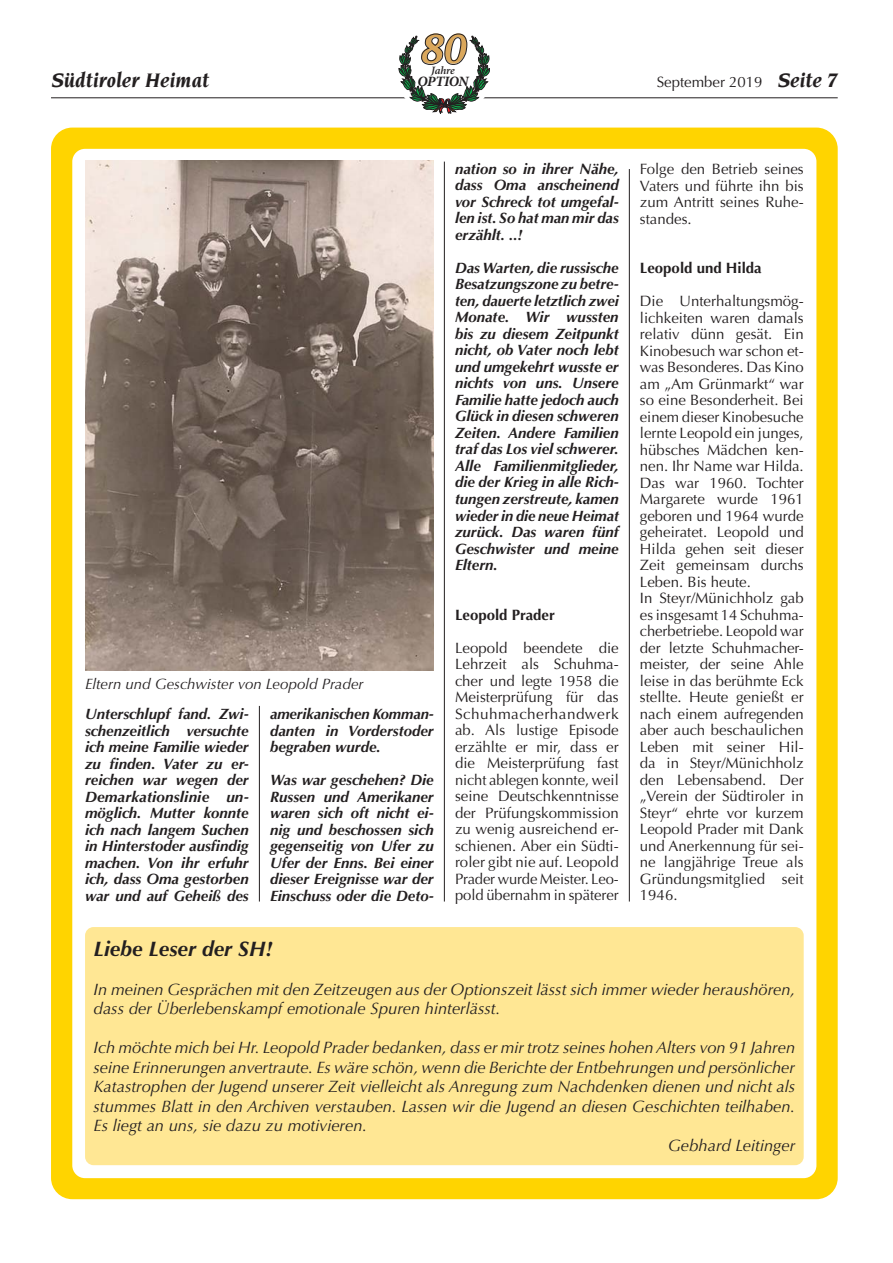
<style>
.page{position:relative;width:893px;height:1263px;background:#fff}
.page>*{position:absolute;margin:0;border:0;box-sizing:border-box;transform-origin:0 0}
.t1{font:italic 700 45px "Neuvarese";color:#daa75b}
.t2{font:italic 700 21px "Neuvarese";color:#231f20}
.t3{font:italic 700 21px "Optima";color:#231f20}
.t4{font:italic 16.5px/19.5px "Optima";color:#231f20}
.t5{font:15px/16.5px "Optima";color:#231f20;text-align:justify}
.t6{font:italic 700 15px/16.5px "Optima";color:#231f20;text-align:justify}
.t7{font:italic 15px "Optima";color:#231f20}
.t8{font:700 15px "Optima";color:#231f20}
.t9{font:italic 700 14.25px "Minion Pro";letter-spacing:-.035em;color:#231f20}
.t10{font:italic 600 11.25px "Minion Pro";letter-spacing:-.015em;color:#231f20}
.s1{font-family:"Neuvarese";font-weight:700;font-style:italic;font-size:21px}
</style>
<div class="page">
<hr style="left:51px;top:98px;width:787px;height:1px;background:#231f20">
<svg style="left:399px;top:34px;width:91px;height:80px"></svg>
<div style="left:51px;top:128px;width:787px;height:1071px;background:#ffd400;border-radius:21px"></div>
<div style="left:72px;top:149px;width:744px;height:1029px;background:#fff;border-radius:13px"></div>
<div style="left:85px;top:927px;width:719px;height:238px;background:#ffe794;border-radius:9px"></div>
<hr style="left:629px;top:169px;width:1px;height:732px;background:#231f20">
<hr style="left:444px;top:162px;width:1px;height:739px;background:#231f20">
<img style="left:85px;top:161px;width:349px;height:510px">
<hr style="left:259px;top:706px;width:1px;height:195px;background:#231f20">
<h1 class="t1" style="left:418px;top:27px;width:51px">80</h1>
<p class="t10" style="left:431px;top:63px;width:25px">Jahre</p>
<p class="t9" style="left:418px;top:73px;width:52px">OPTION</p>
<h2 class="t2" style="left:51px;top:70px;width:160px">Südtiroler Heimat</h2>
<p class="t5" style="left:657px;top:73px;width:182px">September 2019 <span class="s1">Seite 7</span></p>
<p class="t6" style="left:455px;top:161px;width:165px">nation so in ihrer Nähe, dass Oma anscheinend vor Schreck tot umgefal&shy;len ist. So hat man mir das erzählt. ..!</p>
<p class="t6" style="left:455px;top:260px;width:165px">Das Warten, die russische Besatzungszone zu betre&shy;ten, dauerte letztlich zwei Monate. Wir wussten bis zu diesem Zeitpunkt nicht, ob Vater noch lebt und umgekehrt wusste er nichts von uns. Unsere Familie hatte jedoch auch Glück in diesen schweren Zeiten. Andere Familien traf das Los viel schwerer.<br>Alle Familienmitglieder, die der Krieg in alle Rich&shy;tungen zerstreute, kamen wieder in die neue Heimat zurück. Das waren fünf Geschwister und meine Eltern.</p>
<p class="t8" style="left:455px;top:606px;width:101px">Leopold Prader</p>
<p class="t5" style="left:455px;top:639px;width:165px">Leopold beendete die Lehrzeit als Schuhma&shy;cher und legte 1958 die Meisterprüfung für das Schuhmacherhandwerk ab. Als lustige Episode erzählte er mir, dass er die Meisterprüfung fast nicht ablegen konnte, weil seine Deutschkenntnisse der Prüfungskommission zu wenig ausreichend er&shy;schienen. Aber ein Südti&shy;roler gibt nie auf. Leopold Prader wurde Meister. Leo&shy;pold übernahm in späterer</p>
<p class="t5" style="left:640px;top:161px;width:165px">Folge den Betrieb seines Vaters und führte ihn bis zum Antritt seines Ruhe&shy;standes.</p>
<p class="t8" style="left:640px;top:259px;width:123px">Leopold und Hilda</p>
<p class="t5" style="left:640px;top:293px;width:165px;text-align:left">Die Unterhaltungsmög&shy;lichkeiten waren damals relativ dünn gesät. Ein<br>Kinobesuch war schon et&shy;was Besonderes. Das Kino am „Am Grünmarkt“ war so eine Besonderheit. Bei einem dieser Kinobesuche lernte Leopold ein junges, hübsches Mädchen ken&shy;nen. Ihr Name war Hilda.<br>Das war 1960. Tochter<br>Margarete wurde 1961 geboren und 1964 wurde geheiratet. Leopold und<br>Hilda gehen seit dieser<br>Zeit gemeinsam durchs<br>Leben. Bis heute.<br>In Steyr/Münichholz gab es insgesamt 14 Schuhma&shy;cherbetriebe. Leopold war der letzte Schuhmacher&shy;meister, der seine Ahle leise in das berühmte Eck stellte. Heute genießt er nach einem aufregenden aber auch beschaulichen<br>Leben mit seiner Hil&shy;da in Steyr/Münichholz den Lebensabend. Der „Verein der Südtiroler in<br>Steyr“ ehrte vor kurzem<br>Leopold Prader mit Dank und Anerkennung für sei&shy;ne langjährige Treue als<br>Gründungsmitglied seit<br>1946.</p>
<p class="t7" style="left:85px;top:675px;width:280px">Eltern und Geschwister von Leopold Prader</p>
<p class="t6" style="left:85px;top:706px;width:165px">Unterschlupf fand. Zwi&shy;schenzeitlich versuchte ich meine Familie wieder zu finden. Vater zu er&shy;reichen war wegen der Demarkationslinie un&shy;möglich. Mutter konnte ich nach langem Suchen in Hinterstoder ausfindig machen. Von ihr erfuhr ich, dass Oma gestorben war und auf Geheiß des</p>
<p class="t6" style="left:270px;top:706px;width:165px">amerikanischen Komman&shy;danten in Vorderstoder begraben wurde.</p>
<p class="t6" style="left:270px;top:772px;width:165px">Was war geschehen? Die Russen und Amerikaner waren sich oft nicht ei&shy;nig und beschossen sich gegenseitig von Ufer zu Ufer der Enns. Bei einer dieser Ereignisse war der Einschuss oder die Deto-</p>
<h2 class="t3" style="left:94px;top:936px;width:180px">Liebe Leser der SH!</h2>
<p class="t4" style="left:94px;top:979px;width:703px">In meinen Gesprächen mit den Zeitzeugen aus der Optionszeit lässt sich immer wieder heraushören, dass der Überlebenskampf emotionale Spuren hinterlässt.</p>
<p class="t4" style="left:94px;top:1038px;width:703px">Ich möchte mich bei Hr. Leopold Prader bedanken, dass er mir trotz seines hohen Alters von 91 Jahren</p>
<p class="t4" style="left:94px;top:1057px;width:703px">seine Erinnerungen anvertraute. Es wäre schön, wenn die Berichte der Entbehrungen und persönlicher</p>
<p class="t4" style="left:94px;top:1077px;width:703px">Katastrophen der Jugend unserer Zeit vielleicht als Anregung zum Nachdenken dienen und nicht als</p>
<p class="t4" style="left:94px;top:1096px;width:703px">stummes Blatt in den Archiven verstauben. Lassen wir die Jugend an diesen Geschichten teilhaben.</p>
<p class="t4" style="left:94px;top:1116px;width:275px">Es liegt an uns, sie dazu zu motivieren.</p>
<p class="t4" style="left:668px;top:1135px;width:129px">Gebhard Leitinger</p>
</div>
